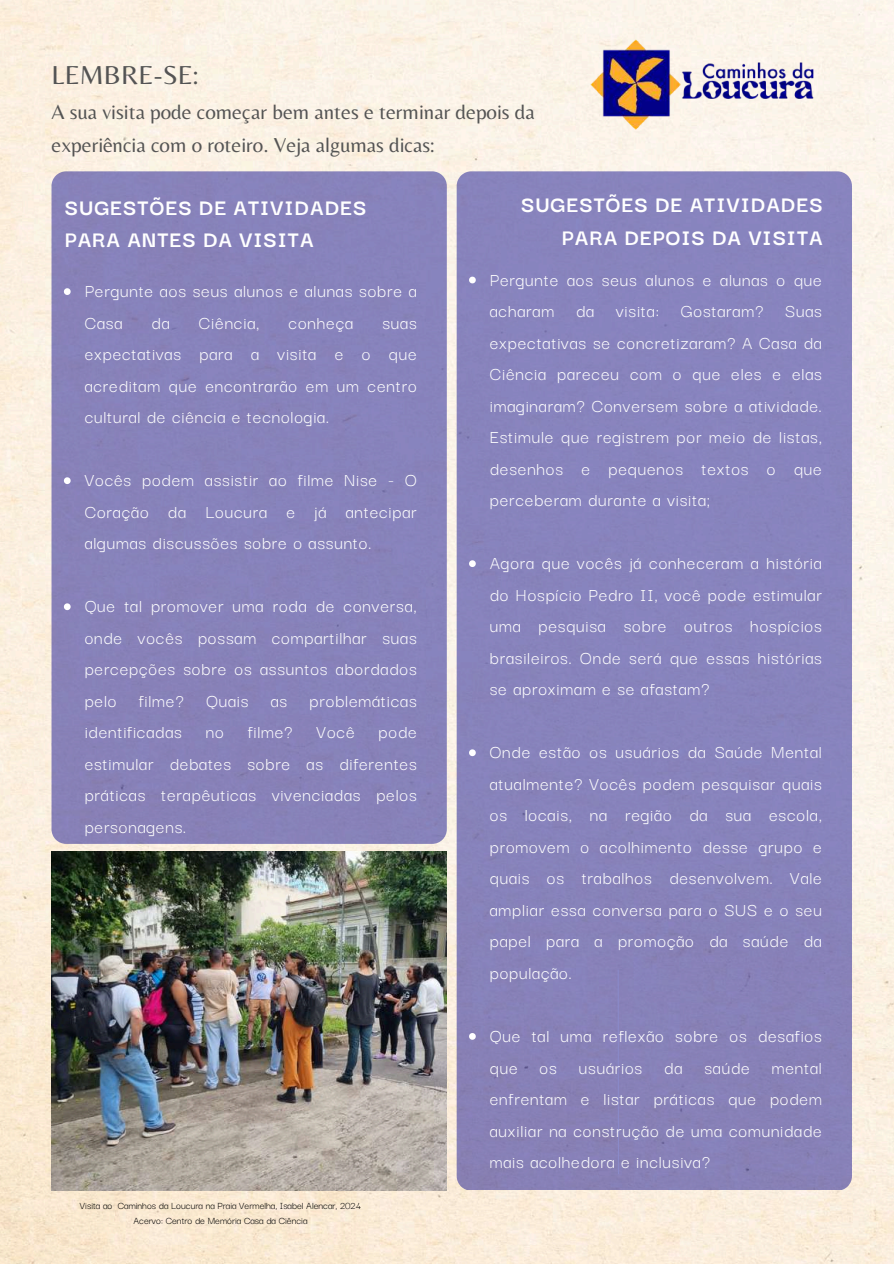
<style>
.page{position:relative;width:894px;height:1264px;background:#fff}
.page>*{position:absolute;margin:0;border:0;box-sizing:border-box;transform-origin:0 0}
.t1{font:27px "Belleza";color:#545454}
.t2{font:700 24px/32.7px "Darker Grotesque";letter-spacing:.04em;color:#fff}
.t3{font:21px/32.7px "Belleza";color:#545454}
.t4{font:19.5px/31.5px "Darker Grotesque";letter-spacing:.04em;color:#fff;text-align:justify}
.t5{font:10.8px/14.5px "Darker Grotesque";color:#000;text-align:center}
</style>
<div class="page">
<img style="left:0;top:0;width:893px;height:1263px">
<div style="left:51px;top:171px;width:395px;height:672px;background:#8782ba"></div>
<div style="left:456px;top:171px;width:395px;height:1019px;background:#8784bc"></div>
<svg style="left:64px;top:288px;width:7px;height:7px"></svg>
<svg style="left:64px;top:477px;width:7px;height:7px"></svg>
<svg style="left:64px;top:603px;width:7px;height:7px"></svg>
<svg style="left:469px;top:277px;width:6px;height:6px"></svg>
<svg style="left:469px;top:560px;width:6px;height:7px"></svg>
<svg style="left:469px;top:749px;width:6px;height:7px"></svg>
<svg style="left:469px;top:1033px;width:6px;height:6px"></svg>
<img style="left:584px;top:0;width:246px;height:172px">
<img style="left:51px;top:851px;width:395px;height:339px">
<h1 class="t1" style="left:51px;top:59px;width:148px">LEMBRE-SE:</h1>
<p class="t3" style="left:51px;top:95px;width:484px">A sua visita pode começar bem antes e terminar depois da experiência com o roteiro. Veja algumas dicas:</p>
<p class="t2" style="left:65px;top:189px;width:303px">SUGESTÕES DE ATIVIDADES<br>PARA ANTES DA VISITA</p>
<p class="t4" style="left:85px;top:274px;width:333px">Pergunte aos seus alunos e alunas sobre a<br>Casa</p>
<p class="t4" style="left:151px;top:305px;width:20px">da</p>
<p class="t4" style="left:199px;top:305px;width:62px">Ciência,</p>
<p class="t4" style="left:288px;top:305px;width:66px">conheça</p>
<p class="t4" style="left:85px;top:305px;width:333px;text-indent:297px">suas expectativas para a visita e o que acreditam que encontrarão em um centro cultural de ciência e tecnologia.</p>
<p class="t4" style="left:85px;top:463px;width:333px">Vocês podem assistir ao filme Nise - O Coração da Loucura e já antecipar algumas discussões sobre o assunto.</p>
<p class="t4" style="left:85px;top:589px;width:333px">Que tal promover uma roda de conversa, onde vocês possam compartilhar suas percepções sobre os assuntos abordados pelo filme? Quais as problemáticas identificadas no filme? Você pode estimular debates sobre as diferentes práticas terapêuticas vivenciadas pelos personagens.</p>
<p class="t5" style="left:80px;top:1197px;width:282px">Visita ao Caminhos da Loucura na Praia Vermelha, Isabel Alencar, 2024<br>Acervo: Centro de Memória Casa da Ciência</p>
<p class="t2" style="left:521px;top:187px;width:303px;text-align:right">SUGESTÕES DE ATIVIDADES<br>PARA DEPOIS DA VISITA</p>
<p class="t4" style="left:489px;top:262px;width:333px">Pergunte aos seus alunos e alunas o que acharam da visita: Gostaram? Suas expectativas se concretizaram? A Casa da Ciência pareceu com o que eles e elas imaginaram? Conversem sobre a atividade.<br>Estimule que registrem por meio de listas, desenhos e pequenos textos o que perceberam durante a visita;</p>
<p class="t4" style="left:489px;top:546px;width:333px">Agora que vocês já conheceram a história do Hospício Pedro II, você pode estimular uma pesquisa sobre outros hospícios brasileiros. Onde será que essas histórias se aproximam e se afastam?</p>
<p class="t4" style="left:489px;top:735px;width:333px">Onde estão os usuários da Saúde Mental atualmente? Vocês podem pesquisar quais os locais, na região da sua escola, promovem o acolhimento desse grupo e quais os trabalhos desenvolvem. Vale ampliar essa conversa para o SUS e o seu papel para a promoção da saúde da população.</p>
<p class="t4" style="left:489px;top:1018px;width:333px">Que tal uma reflexão sobre os desafios que os usuários da saúde mental enfrentam e listar práticas que podem auxiliar na construção de uma comunidade mais acolhedora e inclusiva?</p>
</div>
